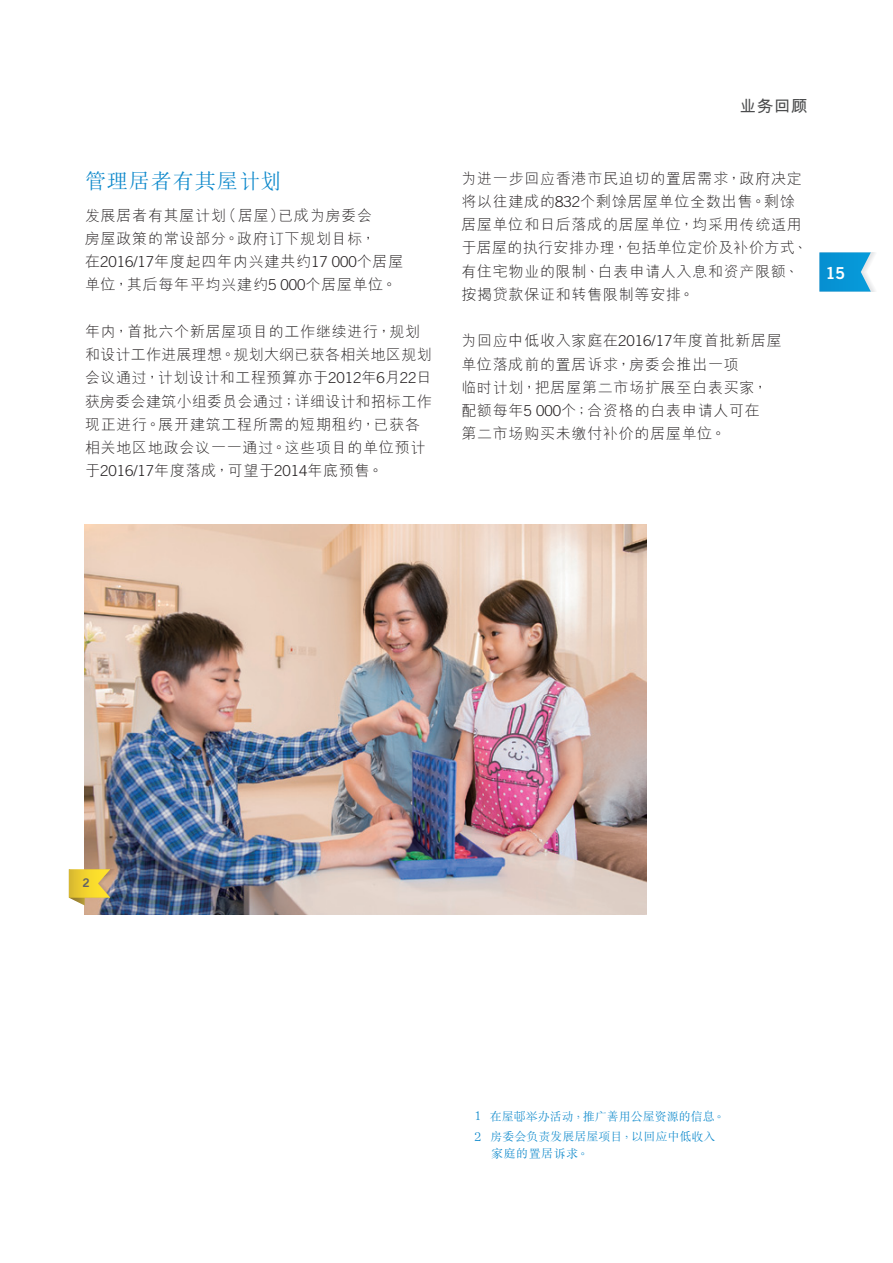
<style>
.page{position:relative;width:893px;height:1263px;background:#fff}
.page>*{position:absolute;margin:0;border:0;box-sizing:border-box;transform-origin:0 0}
.Heading_1{font:300 21px "M Sung HKS";letter-spacing:.045em;color:#0c88cb}
.t1{font:700 16.5px "M Hei HKS";color:#4b4c4d}
.t2{font:16.5px "Trade Gothic LT Std Bd 2";color:#fff}
.Body_Text{font:300 15px/23.2px "M Hei HKS";letter-spacing:.05em;color:#231f20}
.t3{font:300 12px/20.7px "M Sung HKS";color:#0c88cb}
.t4{font:300 12px "M Sung HKS";letter-spacing:.045em;color:#0c88cb}
.t5{font:12px "Trade Gothic LT Std Bd 2";color:#636366}
.s1{font-family:"Trade Gothic LT Std"}
.s2{font-family:"Else NPL Std"}
.s3{font-family:"Adobe Ming Std"}
</style>
<div class="page">
<svg style="left:819px;top:252px;width:56px;height:40px;background:#32a6da"></svg>
<img style="left:84px;top:525px;width:563px;height:390px">
<svg style="left:69px;top:869px;width:46px;height:36px;background:#d7bc52"></svg>
<p class="Heading_1" style="left:85px;top:166px;width:198px">管理居者有其屋計劃</p>
<p class="Body_Text" style="left:85px;top:203px;width:320px">發展居者有其屋計劃（居屋）已成為房委會<br>房屋政策的常設部分。政府訂下規劃目標，在<span class="s1">2016/17</span>年度起四年內興建共約<span class="s1">17 000</span>個居屋單位，其後每年平均興建約<span class="s1">5 000</span>個居屋單位。</p>
<p class="Body_Text" style="left:85px;top:319px;width:348px">年內，首批六個新居屋項目的工作繼續進行，規劃和設計工作進展理想。規劃大綱已獲各相關地區規劃會議通過，計劃設計和工程預算亦於<span class="s1">2012</span>年<span class="s1">6</span>月<span class="s1">22</span>日獲房委會建築小組委員會通過；詳細設計和招標工作現正進行。展開建築工程所需的短期租約，已獲各相關地區地政會議一一通過。這些項目的單位預計於<span class="s1">2016/17</span>年度落成，可望於<span class="s1">2014</span>年底預售。</p>
<p class="t1" style="left:740px;top:94px;width:69px">業務回顧</p>
<p class="Body_Text" style="left:461px;top:166px;width:348px">為進一步回應香港市民迫切的置居需求，政府決定將以往建成的<span class="s1">832</span>個剩餘居屋單位全數出售。剩餘居屋單位和日後落成的居屋單位，均採用傳統適用於居屋的執行安排辦理，包括單位定價及補價方式、有住宅物業的限制、白表申請人入息和資產限額、按揭貸款保證和轉售限制等安排。</p>
<p class="Body_Text" style="left:461px;top:329px;width:322px">為回應中低收入家庭在<span class="s1">2016/17</span>年度首批新居屋單位落成前的置居訴求，房委會推出一項<br>臨時計劃，把居屋第二市場擴展至白表買家，配額每年<span class="s1">5 000</span>個；合資格的白表申請人可在<br>第二市場購買未繳付補價的居屋單位。</p>
<p class="t2" style="left:825px;top:263px;width:21px">15</p>
<p class="t5" style="left:83px;top:875px;width:9px">2</p>
<p class="t3" style="left:475px;top:1105px;width:252px"><span class="s2">1</span> 在屋<span class="s3">邨</span>舉辦活動，推廣善用公屋資源的信息。<br><span class="s2">2</span> 房委會負責發展居屋項目，以回應中低收入</p>
<p class="t4" style="left:491px;top:1145px;width:99px">家庭的置居訴求。</p>
</div>
